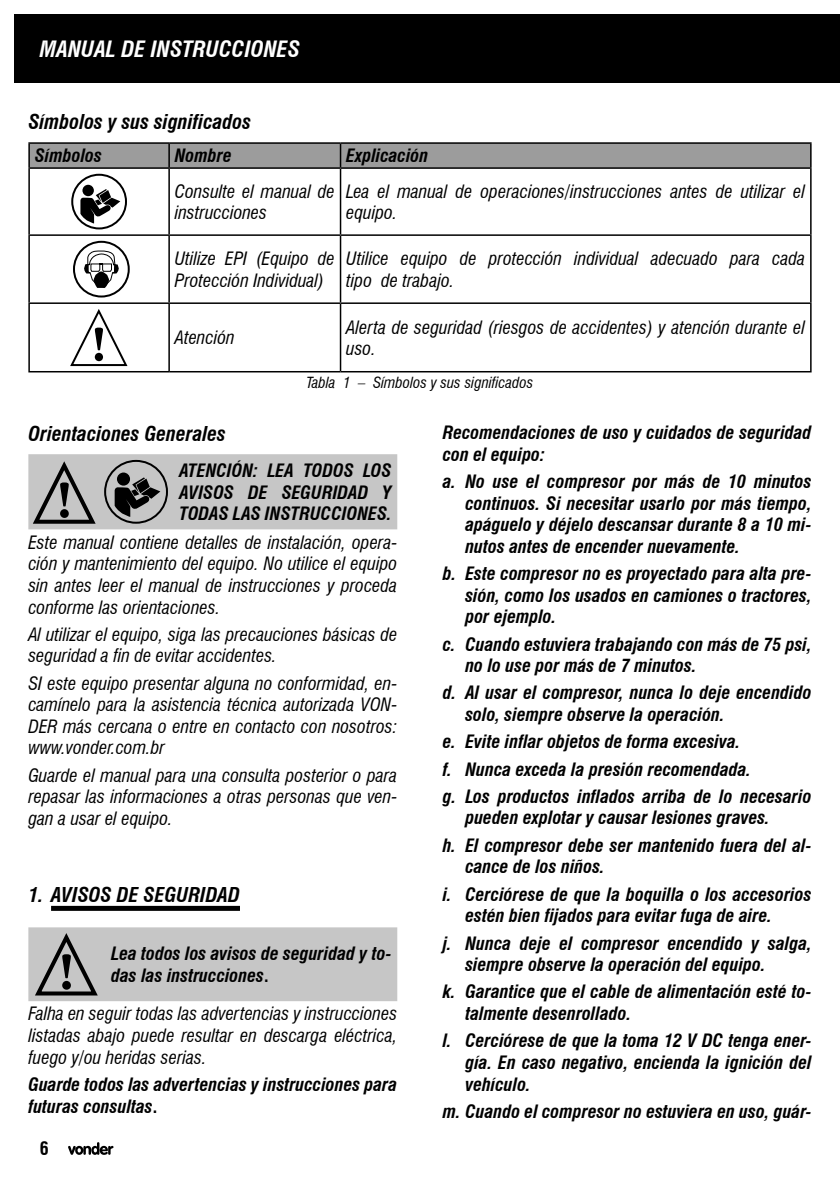
<style>
.page{position:relative;width:840px;height:1191px;background:#fff}
.page>*{position:absolute;margin:0;border:0;box-sizing:border-box;transform-origin:0 0}
.t1{font:italic 700 condensed 22px "Swiss 721 BT";color:#fff}
.t2{font:700 condensed 22px "Swiss 721 BT";color:#fff}
.t3{font:italic 700 condensed 20px "Swiss 721 BT";color:#000}
.t4{font:italic 700 condensed 18px/21.6px "Swiss 721 BT";color:#000}
.t5{font:italic condensed 18px/21.6px "Swiss 721 BT";color:#000}
.t6{font:700 condensed 18px "Swiss 721 BT";color:#000}
.t7{font:italic condensed 15px "Swiss 721 BT";color:#000}
.s1{font-style:normal}
</style>
<div class="page">
<div style="left:30px;top:144px;width:779px;height:23px;background:#9c9c9c"></div>
<hr style="left:28px;top:169px;width:2px;height:65px;background:#000">
<hr style="left:168px;top:169px;width:2px;height:65px;background:#000">
<hr style="left:339px;top:169px;width:2px;height:65px;background:#000">
<hr style="left:809px;top:169px;width:2px;height:65px;background:#000">
<hr style="left:28px;top:234px;width:141px;height:2px;background:#000">
<hr style="left:28px;top:236px;width:2px;height:66px;background:#000">
<hr style="left:169px;top:234px;width:171px;height:2px;background:#000">
<hr style="left:168px;top:236px;width:2px;height:66px;background:#000">
<hr style="left:340px;top:234px;width:471px;height:2px;background:#000">
<hr style="left:339px;top:236px;width:2px;height:66px;background:#000">
<hr style="left:809px;top:236px;width:2px;height:66px;background:#000">
<hr style="left:28px;top:302px;width:141px;height:2px;background:#000">
<hr style="left:28px;top:304px;width:2px;height:67px;background:#000">
<hr style="left:169px;top:302px;width:171px;height:2px;background:#000">
<hr style="left:168px;top:304px;width:2px;height:67px;background:#000">
<hr style="left:340px;top:302px;width:471px;height:2px;background:#000">
<hr style="left:339px;top:304px;width:2px;height:67px;background:#000">
<hr style="left:809px;top:304px;width:2px;height:67px;background:#000">
<hr style="left:28px;top:371px;width:141px;height:1px;background:#000">
<hr style="left:169px;top:371px;width:171px;height:1px;background:#000">
<hr style="left:340px;top:371px;width:471px;height:1px;background:#000">
<hr style="left:28px;top:142px;width:141px;height:2px;background:#000">
<hr style="left:28px;top:144px;width:2px;height:23px;background:#000">
<hr style="left:169px;top:142px;width:171px;height:2px;background:#000">
<hr style="left:168px;top:144px;width:2px;height:23px;background:#000">
<hr style="left:340px;top:142px;width:471px;height:2px;background:#000">
<hr style="left:339px;top:144px;width:2px;height:23px;background:#000">
<hr style="left:809px;top:144px;width:2px;height:23px;background:#000">
<hr style="left:28px;top:167px;width:141px;height:2px;background:#000">
<hr style="left:169px;top:167px;width:171px;height:2px;background:#000">
<hr style="left:340px;top:167px;width:471px;height:2px;background:#000">
<div style="left:82px;top:185px;width:12px;height:11px;background:#000;border-radius:50%"></div>
<svg style="left:80px;top:189px;width:40px;height:34px"></svg>
<div style="left:71px;top:174px;width:56px;height:55px;border:2px solid #000;border-radius:50%"></div>
<svg style="left:74px;top:242px;width:55px;height:54px"></svg>
<div style="left:73px;top:241px;width:57px;height:56px;border:2px solid #000;border-radius:50%"></div>
<svg style="left:82px;top:250px;width:39px;height:38px"></svg>
<svg style="left:70px;top:309px;width:58px;height:58px"></svg>
<div style="left:51px;top:906px;width:189px;height:5px;background:#000"></div>
<svg style="left:28px;top:454px;width:369px;height:75px;background:#b6b6b6"></svg>
<div style="left:104px;top:460px;width:64px;height:64px;border:2px solid #000;border-radius:50%"></div>
<div style="left:28px;top:927px;width:369px;height:74px;background:#c6c6c6"></div>
<svg style="left:68px;top:1142px;width:45px;height:12px"></svg>
<div style="left:14px;top:14px;width:825px;height:69px;background:#000"></div>
<p class="t1" style="left:40px;top:36px;width:262px">MANUAL DE INSTRUCCIONES</p>
<p class="t2" style="left:28px;top:44px;width:229px">MANUAL DE INSTRUÇÕES</p>
<p class="t3" style="left:28px;top:109px;width:224px">Símbolos y sus significados</p>
<p class="t4" style="left:35px;top:145px;width:69px">Símbolos</p>
<p class="t4" style="left:175px;top:145px;width:59px">Nombre</p>
<p class="t4" style="left:346px;top:145px;width:84px">Explicación</p>
<p class="t5" style="left:175px;top:180px;width:161px">Consulte el manual de instrucciones</p>
<p class="t5" style="left:346px;top:180px;width:460px">Lea el manual de operaciones/instrucciones antes de utilizar el equipo.</p>
<p class="t5" style="left:175px;top:248px;width:161px">Utilize EPI (Equipo de<br>Protección Individual)</p>
<p class="t5" style="left:346px;top:248px;width:460px">Utilice equipo de protección individual adecuado para cada tipo de trabajo.</p>
<p class="t5" style="left:175px;top:327px;width:61px">Atención</p>
<p class="t5" style="left:346px;top:316px;width:460px">Alerta de seguridad (riesgos de accidentes) y atención durante el uso.</p>
<p class="t7" style="left:306px;top:374px;width:228px">Tabla 1 – Símbolos y sus significados</p>
<p class="t3" style="left:28px;top:421px;width:199px">Orientaciones Generales</p>
<p class="t4" style="left:179px;top:460px;width:214px;text-align:justify">ATENCIÓN: LEA TODOS LOS AVISOS DE SEGURIDAD Y TODAS LAS INSTRUCCIONES.</p>
<p class="t5" style="left:28px;top:531px;width:370px;text-align:justify">Este manual contiene detalles de instalación, opera&shy;ción y mantenimiento del equipo. No utilice el equipo sin antes leer el manual de instrucciones y proceda conforme las orientaciones.</p>
<p class="t5" style="left:28px;top:623px;width:370px">Al utilizar el equipo, siga las precauciones básicas de seguridad a fin de evitar accidentes.</p>
<p class="t5" style="left:28px;top:672px;width:370px;text-align:justify">SI este equipo presentar alguna no conformidad, en&shy;camínelo para la asistencia técnica autorizada VON-DER más cercana o entre en contacto con nosotros: www.vonder.com.br</p>
<p class="t5" style="left:28px;top:764px;width:370px;text-align:justify">Guarde el manual para una consulta posterior o para repasar las informaciones a otras personas que ven&shy;gan a usar el equipo.</p>
<p class="t4" style="left:442px;top:422px;width:370px">Recomendaciones de uso y cuidados de seguridad con el equipo:</p>
<p class="t4" style="left:465px;top:470px;width:347px;text-align:justify;text-indent:-23px">a. No use el compresor por más de 10 minutos continuos. Si necesitar usarlo por más tiempo, apáguelo y déjelo descansar durante 8 a 10 mi&shy;nutos antes de encender nuevamente.</p>
<p class="t4" style="left:465px;top:563px;width:347px;text-align:justify;text-indent:-23px">b. Este compresor no es proyectado para alta pre&shy;sión, como los usados en camiones o tractores, por ejemplo.</p>
<p class="t4" style="left:465px;top:633px;width:347px;text-indent:-23px">c. Cuando estuviera trabajando con más de 75 psi, no lo use por más de 7 minutos.</p>
<p class="t4" style="left:465px;top:682px;width:347px;text-indent:-23px">d. Al usar el compresor, nunca lo deje encendido solo, siempre observe la operación.</p>
<p class="t4" style="left:442px;top:728px;width:370px;line-height:27.2px">e. Evite inflar objetos de forma excesiva.<br>f. Nunca exceda la presión recomendada.<br>g. Los productos inflados arriba de lo necesario</p>
<p class="t4" style="left:442px;top:804px;width:370px;line-height:27.2px;text-indent:23px">pueden explotar y causar lesiones graves.<br>h. El compresor debe ser mantenido fuera del al-</p>
<p class="t4" style="left:442px;top:853px;width:370px;line-height:27.2px;text-indent:23px">cance de los niños.<br>i. Cerciórese de que la boquilla o los accesorios</p>
<p class="t4" style="left:442px;top:902px;width:370px;line-height:27.2px;text-indent:23px">estén bien fijados para evitar fuga de aire.<br>j. Nunca deje el compresor encendido y salga,</p>
<p class="t4" style="left:442px;top:951px;width:370px;line-height:27.2px;text-indent:23px">siempre observe la operación del equipo.<br>k. Garantice que el cable de alimentación esté to-</p>
<p class="t4" style="left:442px;top:1000px;width:370px;line-height:27.2px;text-indent:23px">talmente desenrollado.<br>l. Cerciórese de que la toma 12 V DC tenga ener-</p>
<p class="t4" style="left:465px;top:1051px;width:347px">gía. En caso negativo, encienda la ignición del vehículo.</p>
<p class="t4" style="left:442px;top:1100px;width:370px">m. Cuando el compresor no estuviera en uso, guár-</p>
<p class="t3" style="left:28px;top:883px;width:213px">1. AVISOS DE SEGURIDAD</p>
<p class="t4" style="left:111px;top:943px;width:282px">Lea todos los avisos de seguridad y to&shy;das las instrucciones<span class="s1">.</span></p>
<p class="t5" style="left:28px;top:1003px;width:370px;text-align:justify">Falha en seguir todas las advertencias y instrucciones listadas abajo puede resultar en descarga eléctrica, fuego y/ou heridas serias.</p>
<p class="t4" style="left:28px;top:1073px;width:370px">Guarde todos las advertencias y instrucciones para futuras consultas<span class="s1">.</span></p>
<p class="t6" style="left:40px;top:1138px;width:10px">6</p>
</div>
